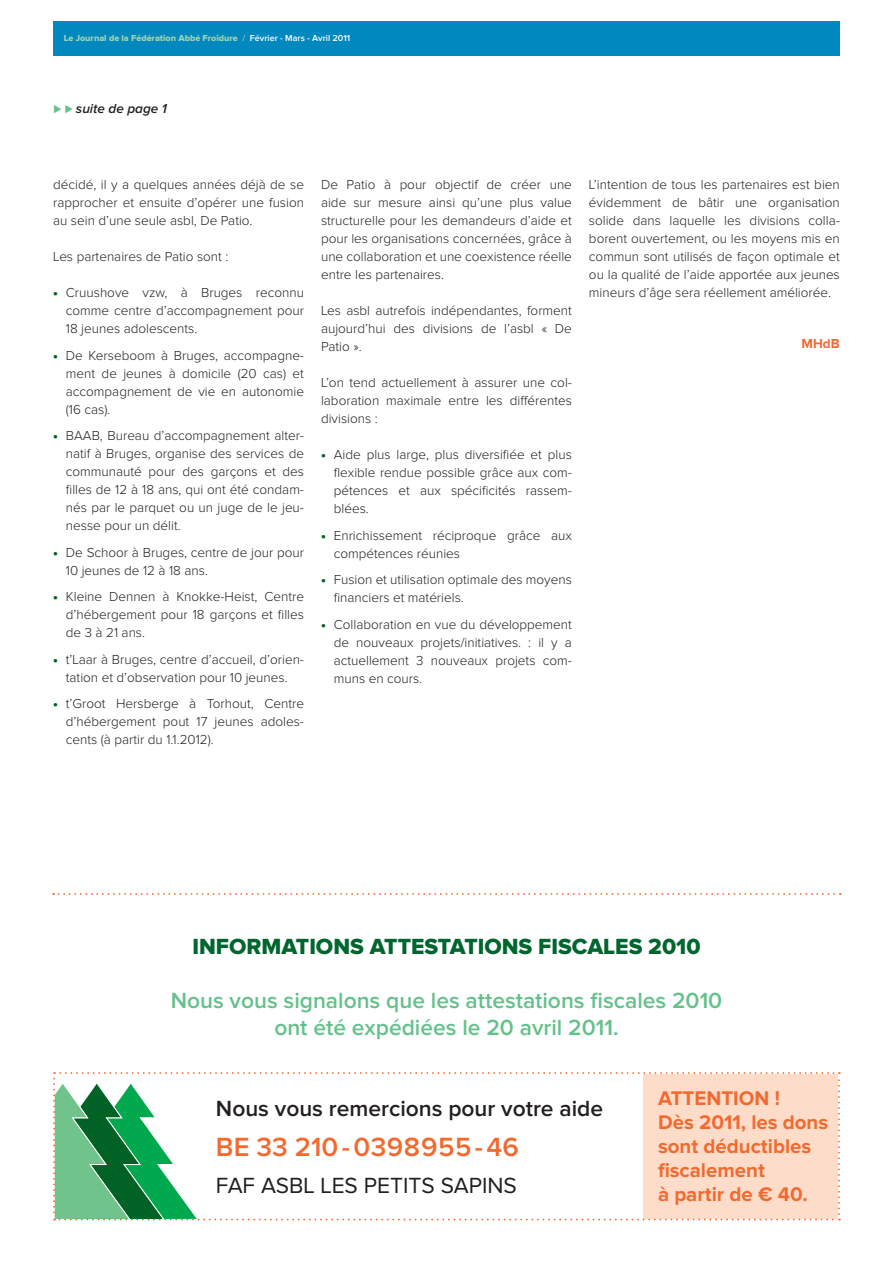
<style>
.page{position:relative;width:893px;height:1263px;background:#fff}
.page>*{position:absolute;margin:0;border:0;box-sizing:border-box;transform-origin:0 0}
.t1{font:600 27.3px "Proxima Nova";letter-spacing:.02em;color:#f26a30}
.t2{font:600 22.8px "Proxima Nova";color:#65c18b}
.t3{font:22.8px "Proxima Nova Extrabld";color:#00652e}
.t4{font:600 22.8px "Proxima Nova";color:#231f20}
.t5{font:22.8px "Proxima Nova";color:#231f20}
.t6{font:700 20.4px/23.9px "Proxima Nova";color:#f26a30}
.lettrine{font:300 13.5px/18px "Proxima Nova";color:#231f20;text-align:justify}
.t7{font:italic 600 13.5px "Proxima Nova";color:#231f20}
.lettrine-2{font:700 13.5px "Proxima Nova";color:#f26a30}
.t8{font:9px "Proxima Nova Extrabld";color:#9fd4b5}
.s1{font-family:"Proxima Nova";font-weight:600}
.s2{font-family:"Proxima Nova";font-weight:600;color:#fff}
.s3{color:#65c18b}
.s4{font-weight:900;color:#006224}
</style>
<div class="page">
<div style="left:53px;top:21px;width:787px;height:34px;background:#0088bf"></div>
<svg style="left:53px;top:893px;width:788px;height:2px"></svg>
<svg style="left:53px;top:1072px;width:787px;height:148px"></svg>
<p class="t8" style="left:64px;top:33px;width:288px">Le Journal de la Fédération Abbé Froidure <span class="s1">/</span> <span class="s2">Février - Mars - Avril 2011</span></p>
<p class="t7" style="left:53px;top:101px;width:115px"><span class="s3">⊲ ⊲</span> suite de page 1</p>
<p class="lettrine" style="left:53px;top:176px;width:252px">décidé, il y a quelques années déjà de se rapprocher et ensuite d’opérer une fusion au sein d’une seule asbl, De Patio.</p>
<p class="lettrine" style="left:53px;top:248px;width:177px">Les partenaires de Patio sont :</p>
<p class="lettrine" style="left:66px;top:284px;width:240px;text-indent:-13px"><span class="s4">•</span> Cruushove vzw, à Bruges reconnu comme centre d’accompagnement pour 18 jeunes adolescents.</p>
<p class="lettrine" style="left:66px;top:347px;width:240px;text-indent:-13px"><span class="s4">•</span> De Kerseboom à Bruges, accompagne&shy;ment de jeunes à domicile (20 cas) et accompagnement de vie en autonomie (16 cas).</p>
<p class="lettrine" style="left:66px;top:427px;width:240px;text-indent:-13px"><span class="s4">•</span> BAAB, Bureau d’accompagnement alter&shy;natif à Bruges, organise des services de communauté pour des garçons et des filles de 12 à 18 ans, qui ont été condam&shy;nés par le parquet ou un juge de le jeu&shy;nesse pour un délit.</p>
<p class="lettrine" style="left:66px;top:544px;width:240px;text-indent:-13px"><span class="s4">•</span> De Schoor à Bruges, centre de jour pour<br>10 jeunes de 12 à 18 ans.</p>
<p class="lettrine" style="left:66px;top:588px;width:240px;text-indent:-13px"><span class="s4">•</span> Kleine Dennen à Knokke-Heist, Centre d’hébergement pour 18 garçons et filles de 3 à 21 ans.</p>
<p class="lettrine" style="left:53px;top:651px;width:252px;text-align:center"><span class="s4">•</span> t’Laar à Bruges, centre d’accueil, d’orien&shy;tation et d’observation pour 10 jeunes.</p>
<p class="lettrine" style="left:66px;top:695px;width:240px;text-indent:-13px"><span class="s4">•</span> t’Groot Hersberge à Torhout, Centre d’hébergement pout 17 jeunes adoles&shy;cents (à partir du 1.1.2012).</p>
<p class="lettrine" style="left:321px;top:176px;width:252px">De Patio à pour objectif de créer une aide sur mesure ainsi qu’une plus value structurelle pour les demandeurs d’aide et pour les organisations concernées, grâce à une collaboration et une coexistence réelle entre les partenaires.</p>
<p class="lettrine" style="left:321px;top:302px;width:252px">Les asbl autrefois indépendantes, forment aujourd’hui des divisions de l’asbl « De Patio ».</p>
<p class="lettrine" style="left:321px;top:374px;width:252px">L’on tend actuellement à assurer une col&shy;laboration maximale entre les différentes divisions :</p>
<p class="lettrine" style="left:334px;top:446px;width:240px;text-indent:-13px"><span class="s4">•</span> Aide plus large, plus diversifiée et plus flexible rendue possible grâce aux com&shy;pétences et aux spécificités rassem&shy;blées.</p>
<p class="lettrine" style="left:334px;top:527px;width:240px;text-indent:-13px"><span class="s4">•</span> Enrichissement réciproque grâce aux compétences réunies</p>
<p class="lettrine" style="left:334px;top:571px;width:240px;text-indent:-13px"><span class="s4">•</span> Fusion et utilisation optimale des moyens financiers et matériels.</p>
<p class="lettrine" style="left:334px;top:616px;width:240px;text-indent:-13px"><span class="s4">•</span> Collaboration en vue du développement de nouveaux projets/initiatives. : il y a actuellement 3 nouveaux projets com&shy;muns en cours.</p>
<p class="lettrine" style="left:589px;top:176px;width:252px">L’intention de tous les partenaires est bien évidemment de bâtir une organisation solide dans laquelle les divisions colla&shy;borent ouvertement, ou les moyens mis en commun sont utilisés de façon optimale et ou la qualité de l’aide apportée aux jeunes mineurs d’âge sera réellement améliorée.</p>
<p class="lettrine-2" style="left:802px;top:336px;width:40px">MHdB</p>
<p class="t3" style="left:192px;top:933px;width:510px">INFORMATIONS ATTESTATIONS FISCALES 2010</p>
<p class="t2" style="left:171px;top:988px;width:553px">Nous vous signalons que les attestations fiscales 2010</p>
<p class="t2" style="left:274px;top:1015px;width:346px">ont été expédiées le 20 avril 2011.</p>
<p class="t4" style="left:216px;top:1095px;width:389px">Nous vous remercions pour votre aide</p>
<p class="t1" style="left:216px;top:1131px;width:304px">BE 33 210-0398955-46</p>
<p class="t5" style="left:216px;top:1172px;width:302px">FAF ASBL LES PETITS SAPINS</p>
<p class="t6" style="left:658px;top:1087px;width:123px">ATTENTION !</p>
<p class="t6" style="left:658px;top:1111px;width:172px">Dès 2011, les dons sont déductibles fiscalement</p>
<p class="t6" style="left:658px;top:1182px;width:151px">à partir de € 40.</p>
</div>
